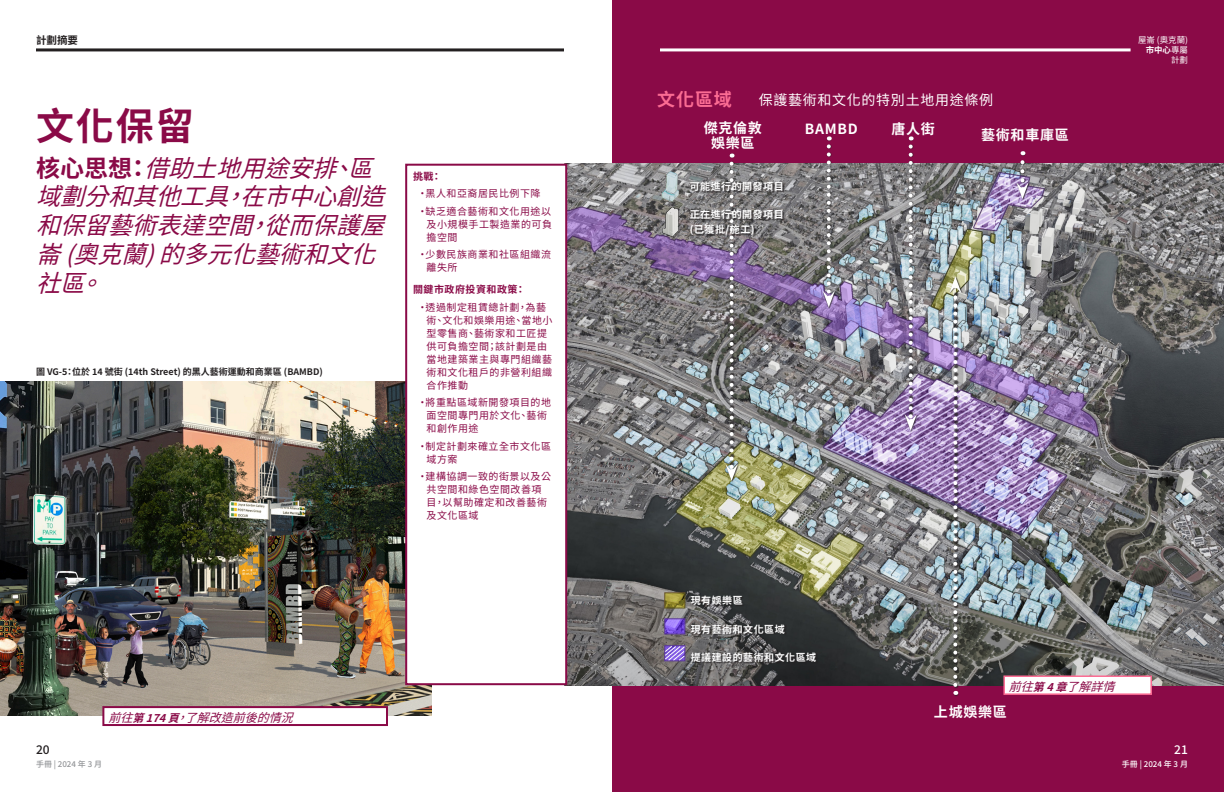
<style>
.page{position:relative;width:1224px;height:792px;background:#fff}
.page>*{position:absolute;margin:0;border:0;box-sizing:border-box;transform-origin:0 0}
.VA_Body_Text{font:700 38px "Noto Sans TC";color:#8a0a47}
.t1{font:italic 24px/28.8px "Noto Sans TC";color:#8a0a47}
.VA_Body_Text-2{font:700 18px "Noto Sans TC";color:#fb6c93}
.VA_Body_Text-3{font:700 14px "Noto Sans TC";letter-spacing:.05em;color:#fff}
.VA_Body_Text-4{font:14px "Noto Sans TC";letter-spacing:.05em;color:#fff}
.t2{font:italic 12px "Noto Sans TC";color:#8a0a47}
.t3{font:500 12px "Noto Sans TC";color:#231f20}
.t4{font:500 12px "Noto Sans TC";color:#fff}
.t5{font:700 10.5px "Noto Sans TC";color:#231f20}
.t6{font:10px/13px "Noto Sans TC";letter-spacing:.05em;color:#8a0a47}
.VA_Body_Text-5{font:700 10px "Noto Sans TC";letter-spacing:.05em;color:#fff}
.VA_Body_Text-6{font:700 10px "Noto Sans TC";letter-spacing:.05em;color:#8a0a47}
.t7{font:700 9px "Noto Sans TC";color:#231f20}
.t8{font:8.5px/10.1px "Noto Sans TC";color:#fff;text-align:right}
.t9{font:500 8px "Noto Sans TC";color:#939598}
.t10{font:500 8px "Noto Sans TC";color:#fff}
.s1{font-weight:700;font-style:normal}
.s2{font-weight:700;font-size:11px}
.s3{font-weight:700}
</style>
<div class="page">
<hr style="left:36px;top:48px;width:528px;height:3px;background:#231f20">
<div style="left:612px;top:0;width:612px;height:792px;background:#8a0a47"></div>
<img style="left:567px;top:164px;width:657px;height:521px">
<img style="left:0;top:382px;width:432px;height:333px">
<div style="left:725px;top:153px;width:14px;height:329px;background:#231f20;opacity:.75"></div>
<svg style="left:725px;top:164px;width:13px;height:317px;background:#858285"></svg>
<div style="left:823px;top:136px;width:14px;height:173px;background:#231f20;opacity:.75"></div>
<svg style="left:823px;top:146px;width:12px;height:161px;background:#8e828c"></svg>
<div style="left:949px;top:276px;width:14px;height:420px;background:#231f20;opacity:.75"></div>
<img style="left:949px;top:276px;width:12px;height:409px">
<div style="left:904px;top:136px;width:15px;height:297px;background:#231f20;opacity:.75"></div>
<svg style="left:905px;top:147px;width:12px;height:284px;background:#998d9e"></svg>
<div style="left:1016px;top:151px;width:14px;height:50px;background:#231f20;opacity:.75"></div>
<svg style="left:1016px;top:162px;width:13px;height:37px"></svg>
<div style="left:1004px;top:676px;width:147px;height:18px;background:#fff"></div>
<div style="left:1003px;top:675px;width:149px;height:20px;border:2px solid #fb6c93"></div>
<img style="left:660px;top:172px;width:23px;height:33px">
<img style="left:662px;top:208px;width:19px;height:31px">
<div style="left:691px;top:182px;width:94px;height:11px;background:#231f20;opacity:.75"></div>
<div style="left:691px;top:210px;width:94px;height:27px;background:#231f20;opacity:.75"></div>
<div style="left:103px;top:707px;width:284px;height:18px;background:#fff"></div>
<div style="left:102px;top:706px;width:286px;height:20px;border:2px solid #8a0a47"></div>
<div style="left:406px;top:165px;width:160px;height:519px;background:#fff"></div>
<div style="left:405px;top:164px;width:162px;height:521px;border:2px solid #8a0a47"></div>
<div style="left:691px;top:625px;width:96px;height:11px;background:#231f20;opacity:.75"></div>
<div style="left:692px;top:653px;width:127px;height:11px;background:#231f20;opacity:.75"></div>
<div style="left:691px;top:596px;width:54px;height:11px;background:#231f20;opacity:.75"></div>
<svg style="left:664px;top:618px;width:22px;height:17px"></svg>
<svg style="left:663px;top:591px;width:23px;height:18px"></svg>
<svg style="left:664px;top:592px;width:22px;height:17px"></svg>
<svg style="left:664px;top:645px;width:22px;height:17px"></svg>
<hr style="left:660px;top:48px;width:471px;height:3px;background:#fff">
<p class="t5" style="left:36px;top:35px;width:43px">計劃摘要</p>
<p class="VA_Body_Text" style="left:36px;top:104px;width:159px">文化保留</p>
<p class="t1" style="left:36px;top:154px;width:368px"><span class="s1">核心思想：</span>借助土地用途安排、區域劃分和其他工具，在市中心創造和保留藝術表達空間，從而保護屋崙(奧克蘭)的多元化藝術和文化社區。</p>
<p class="t7" style="left:36px;top:367px;width:288px">圖 VG-5：位於 14 號街 (14th Street) 的黑人藝術運動和商業區 (BAMBD)</p>
<p class="VA_Body_Text-6" style="left:413px;top:170px;width:30px">挑戰：</p>
<p class="t6" style="left:418px;top:187px;width:124px">•黑人和亞裔居民比例下降</p>
<p class="t6" style="left:427px;top:205px;width:127px;text-align:justify;text-indent:-9px">•缺乏適合藝術和文化用途以及小規模手工製造業的可負擔空間</p>
<p class="t6" style="left:427px;top:248px;width:126px;text-indent:-9px">•少數民族商業和社區組織流離失所</p>
<p class="VA_Body_Text-6" style="left:413px;top:284px;width:114px">關鍵市政府投資和政策：</p>
<p class="t6" style="left:427px;top:301px;width:127px;text-indent:-9px">•透過制定租賃總計劃，為藝術、文化和娛樂用途、當地小型零售商、藝術家和工匠提供可負擔空間；該計劃是由當地建築業主與專門組織藝術和文化租戶的非營利組織合作推動</p>
<p class="t6" style="left:427px;top:396px;width:126px;text-indent:-9px">•將重點區域新開發項目的地面空間專門用於文化、藝術和創作用途</p>
<p class="t6" style="left:427px;top:440px;width:126px;text-indent:-9px">•制定計劃來確立全市文化區域方案</p>
<p class="t6" style="left:427px;top:470px;width:126px;text-indent:-9px">•建構協調一致的街景以及公共空間和綠色空間改善項目，以幫助確定和改善藝術及文化區域</p>
<p class="t2" style="left:108px;top:710px;width:195px">前往<span class="s2">第174頁</span>，了解改造前後的情況</p>
<p class="t3" style="left:36px;top:743px;width:15px">20</p>
<p class="t9" style="left:36px;top:759px;width:68px">手冊 | 2024 年 3 月</p>
<p class="VA_Body_Text-2" style="left:657px;top:89px;width:76px">文化區域</p>
<p class="VA_Body_Text-4" style="left:759px;top:92px;width:236px">保護藝術和文化的特別土地用途條例</p>
<p class="VA_Body_Text-3" style="left:704px;top:120px;width:60px">傑克倫敦</p>
<p class="VA_Body_Text-3" style="left:711px;top:135px;width:45px">娛樂區</p>
<p class="VA_Body_Text-5" style="left:690px;top:181px;width:95px">可能進行的開發項目</p>
<p class="VA_Body_Text-5" style="left:690px;top:209px;width:95px">正在進行的開發項目</p>
<p class="VA_Body_Text-5" style="left:690px;top:224px;width:66px">(已獲批/施工)</p>
<p class="VA_Body_Text-3" style="left:805px;top:121px;width:54px">BAMBD</p>
<p class="VA_Body_Text-3" style="left:892px;top:121px;width:45px">唐人街</p>
<p class="VA_Body_Text-3" style="left:981px;top:127px;width:89px">藝術和車庫區</p>
<p class="t8" style="left:1138px;top:35px;width:51px">屋崙 (奧克蘭)<span class="s3">市中心</span>專屬計劃</p>
<p class="VA_Body_Text-5" style="left:691px;top:595px;width:53px">現有娛樂區</p>
<p class="VA_Body_Text-5" style="left:691px;top:623px;width:95px">現有藝術和文化區域</p>
<p class="VA_Body_Text-5" style="left:691px;top:652px;width:127px">提議建設的藝術和文化區域</p>
<p class="t2" style="left:1009px;top:679px;width:116px">前往<span class="s2">第4章</span>了解詳情</p>
<p class="VA_Body_Text-3" style="left:934px;top:704px;width:74px">上城娛樂區</p>
<p class="t4" style="left:1174px;top:743px;width:15px">21</p>
<p class="t10" style="left:1122px;top:759px;width:68px">手冊 | 2024 年 3 月</p>
</div>
